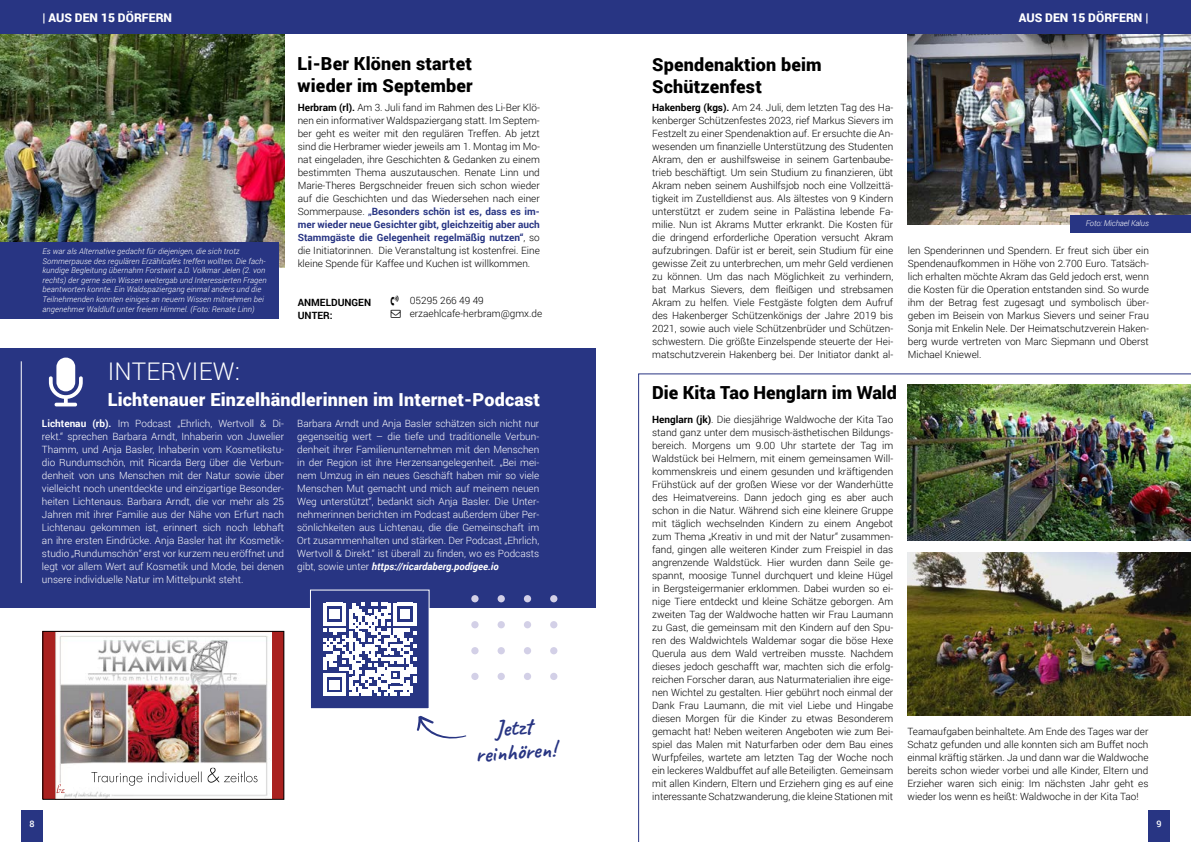
<style>
.page{position:relative;width:1191px;height:842px;background:#fff}
.page>*{position:absolute;margin:0;border:0;box-sizing:border-box;transform-origin:0 0}
.t1{font:300 24.3px "Roboto";letter-spacing:.01em;color:#fff}
.t2{font:700 22.8px/24.6px "Caveat";color:#283583;text-align:center}
.t3{font:900 18px/21.6px "Roboto";letter-spacing:.01em;color:#000}
.t4{font:900 18px "Roboto";letter-spacing:.01em;color:#fff}
.t5{font:900 12px "Roboto";color:#fff}
.t6{font:300 10px/13px "Roboto";color:#000;text-align:justify}
.t7{font:300 10px/13px "Roboto";color:#fff;text-align:justify}
.t8{font:700 10px/13px "Roboto";color:#000}
.t9{font:500 9px "Roboto";color:#fff}
.t10{font:italic 300 8px/9.6px "Roboto";letter-spacing:.01em;color:#fff}
.t11{font:italic 300 8px "Roboto";letter-spacing:-.01em;color:#fff}
.s1{font-weight:700}
.s2{font-weight:700;color:#283583}
.s3{font-weight:700;font-style:italic}
</style>
<div class="page">
<svg style="left:638px;top:373px;width:553px;height:469px"></svg>
<img style="left:907px;top:34px;width:284px;height:191px">
<div style="left:0;top:348px;width:595px;height:260px;background:#283583"></div>
<img style="left:0;top:34px;width:284px;height:233px">
<div style="left:0;top:0;width:1191px;height:34px;background:#283583"></div>
<div style="left:0;top:243px;width:279px;height:76px;background:#283583"></div>
<svg style="left:416px;top:716px;width:50px;height:23px"></svg>
<div style="left:1071px;top:215px;width:120px;height:17px;background:#283583"></div>
<img style="left:908px;top:384px;width:283px;height:156px">
<img style="left:908px;top:553px;width:283px;height:163px">
<div style="left:43px;top:631px;width:241px;height:168px;background:#a9211f"></div>
<img style="left:55px;top:633px;width:217px;height:164px">
<svg style="left:194px;top:706px;width:3px;height:10px"></svg>
<img style="left:157px;top:771px;width:88px;height:11px">
<img style="left:207px;top:767px;width:13px;height:16px">
<svg style="left:56px;top:784px;width:9px;height:9px"></svg>
<hr style="left:21px;top:361px;width:1px;height:222px;background:#fff">
<div style="left:310px;top:590px;width:119px;height:119px;background:#283583"></div>
<svg style="left:323px;top:603px;width:93px;height:93px"></svg>
<div style="left:310px;top:590px;width:119px;height:119px;border:1px solid #fff"></div>
<svg style="left:471px;top:595px;width:86px;height:59px"></svg>
<svg style="left:471px;top:673px;width:86px;height:7px"></svg>
<div style="left:21px;top:810px;width:22px;height:32px;background:#283583"></div>
<div style="left:1148px;top:810px;width:21px;height:32px;background:#283583"></div>
<p class="t5" style="left:43px;top:10px;width:131px">| AUS DEN 15 DÖRFERN</p>
<p class="t5" style="left:1019px;top:10px;width:131px">AUS DEN 15 DÖRFERN |</p>
<p class="t10" style="left:43px;top:246px;width:226px">Es war als Alternative gedacht für diejenigen, die sich trotz Sommerpause des regulären Erzählcafés treffen wollten. Die fach&shy;kundige Begleitung übernahm Forstwirt a.D. Volkmar Jelen (2. von rechts) der gerne sein Wissen weitergab und Interessierten Fragen beantworten konnte. Ein Waldspaziergang einmal anders und die Teilnehmenden konnten einiges an neuem Wissen mitnehmen bei angenehmer Waldluft unter freiem Himmel. (Foto: Renate Linn)</p>
<h3 class="t3" style="left:298px;top:52px;width:177px">Li-Ber Klönen startet wieder im September</h3>
<p class="t6" style="left:298px;top:101px;width:244px"><span class="s1">Herbram (rl).</span> Am 3. Juli fand im Rahmen des Li-Ber Klö&shy;nen ein informativer Waldspaziergang statt. Im Septem&shy;ber geht es weiter mit den regulären Treffen. Ab jetzt sind die Herbramer wieder jeweils am 1. Montag im Mo&shy;nat eingeladen, ihre Geschichten &amp; Gedanken zu einem bestimmten Thema auszutauschen. Renate Linn und Marie-Theres Bergschneider freuen sich schon wieder auf die Geschichten und das Wiedersehen nach einer Sommerpause. <span class="s2">„Besonders schön ist es, dass es im&shy;mer wieder neue Gesichter gibt, gleichzeitig aber auch Stammgäste die Gelegenheit regelmäßig nutzen“</span>, so die Initiatorinnen. Die Veranstaltung ist kostenfrei. Eine kleine Spende für Kaffee und Kuchen ist willkommen.</p>
<p class="t8" style="left:298px;top:296px;width:75px">ANMELDUNGEN<br>UNTER:</p>
<p class="t6" style="left:410px;top:294px;width:134px">05295 266 49 49 erzaehlcafe-herbram@gmx.de</p>
<h1 class="t1" style="left:108px;top:355px;width:134px">INTERVIEW:</h1>
<p class="t7" style="left:42px;top:417px;width:244px"><span class="s1">Lichtenau (rb).</span> Im Podcast „Ehrlich, Wertvoll &amp; Di&shy;rekt.“ sprechen Barbara Arndt, Inhaberin von Juwelier Thamm, und Anja Basler, Inhaberin vom Kosmetikstu&shy;dio Rundumschön, mit Ricarda Berg über die Verbun&shy;denheit von uns Menschen mit der Natur sowie über vielleicht noch unentdeckte und einzigartige Besonder&shy;heiten Lichtenaus. Barbara Arndt, die vor mehr als 25<br>Jahren mit ihrer Familie aus der Nähe von Erfurt nach Lichtenau gekommen ist, erinnert sich noch lebhaft an ihre ersten Eindrücke. Anja Basler hat ihr Kosmetik&shy;studio „Rundumschön“ erst vor kurzem neu eröffnet und legt vor allem Wert auf Kosmetik und Mode, bei denen unsere individuelle Natur im Mittelpunkt steht.</p>
<p class="t7" style="left:297px;top:417px;width:244px">Barbara Arndt und Anja Basler schätzen sich nicht nur gegenseitig wert – die tiefe und traditionelle Verbun&shy;denheit ihrer Familienunternehmen mit den Menschen in der Region ist ihre Herzensangelegenheit. „Bei mei&shy;nem Umzug in ein neues Geschäft haben mir so viele Menschen Mut gemacht und mich auf meinem neuen Weg unterstützt“, bedankt sich Anja Basler. Die Unter&shy;nehmerinnen berichten im Podcast außerdem über Per&shy;sönlichkeiten aus Lichtenau, die die Gemeinschaft im Ort zusammenhalten und stärken. Der Podcast „Ehrlich, Wertvoll &amp; Direkt.“ ist überall zu finden, wo es Podcasts gibt, sowie unter <span class="s3">https://ricardaberg.podigee.io</span></p>
<h3 class="t4" style="left:108px;top:387px;width:434px">Lichtenauer Einzelhändlerinnen im Internet-Podcast</h3>
<h2 class="t2" style="left:473px;top:718px;width:82px;rotate:-4deg">Jetzt reinhören!</h2>
<h3 class="t3" style="left:652px;top:54px;width:171px">Spendenaktion beim<br>Schützenfest</h3>
<p class="t6" style="left:652px;top:101px;width:242px"><span class="s1">Hakenberg (kgs).</span> Am 24. Juli, dem letzten Tag des Ha&shy;kenberger Schützenfestes 2023, rief Markus Sievers im Festzelt zu einer Spendenaktion auf. Er ersuchte die An&shy;wesenden um finanzielle Unterstützung des Studenten Akram, den er aushilfsweise in seinem Gartenbaube&shy;trieb beschäftigt. Um sein Studium zu finanzieren, übt Akram neben seinem Aushilfsjob noch eine Vollzeittä&shy;tigkeit im Zustelldienst aus. Als ältestes von 9 Kindern unterstützt er zudem seine in Palästina lebende Fa&shy;milie. Nun ist Akrams Mutter erkrankt. Die Kosten für die dringend erforderliche Operation versucht Akram aufzubringen. Dafür ist er bereit, sein Studium für eine gewisse Zeit zu unterbrechen, um mehr Geld verdienen zu können. Um das nach Möglichkeit zu verhindern, bat Markus Sievers, dem fleißigen und strebsamen Akram zu helfen. Viele Festgäste folgten dem Aufruf des Hakenberger Schützenkönigs der Jahre 2019 bis 2021, sowie auch viele Schützenbrüder und Schützen&shy;schwestern. Die größte Einzelspende steuerte der Hei&shy;matschutzverein Hakenberg bei. Der Initiator dankt al-</p>
<h3 class="t3" style="left:652px;top:381px;width:246px">Die Kita Tao Henglarn im Wald</h3>
<p class="t6" style="left:652px;top:413px;width:242px"><span class="s1">Henglarn (jk)</span>. Die diesjährige Waldwoche der Kita Tao stand ganz unter dem musisch-ästhetischen Bildungs&shy;bereich. Morgens um 9.00 Uhr startete der Tag im Waldstück bei Helmern, mit einem gemeinsamen Will&shy;kommenskreis und einem gesunden und kräftigenden Frühstück auf der großen Wiese vor der Wanderhütte des Heimatvereins. Dann jedoch ging es aber auch schon in die Natur. Während sich eine kleinere Gruppe mit täglich wechselnden Kindern zu einem Angebot zum Thema „Kreativ in und mit der Natur“ zusammen&shy;fand, gingen alle weiteren Kinder zum Freispiel in das angrenzende Waldstück. Hier wurden dann Seile ge&shy;spannt, moosige Tunnel durchquert und kleine Hügel in Bergsteigermanier erklommen. Dabei wurden so ei&shy;nige Tiere entdeckt und kleine Schätze geborgen. Am zweiten Tag der Waldwoche hatten wir Frau Laumann zu Gast, die gemeinsam mit den Kindern auf den Spu&shy;ren des Waldwichtels Waldemar sogar die böse Hexe Querula aus dem Wald vertreiben musste. Nachdem dieses jedoch geschafft war, machten sich die erfolg&shy;reichen Forscher daran, aus Naturmaterialien ihre eige&shy;nen Wichtel zu gestalten. Hier gebührt noch einmal der Dank Frau Laumann, die mit viel Liebe und Hingabe diesen Morgen für die Kinder zu etwas Besonderem gemacht hat! Neben weiteren Angeboten wie zum Bei&shy;spiel das Malen mit Naturfarben oder dem Bau eines Wurfpfeiles, wartete am letzten Tag der Woche noch ein leckeres Waldbuffet auf alle Beteiligten. Gemeinsam mit allen Kindern, Eltern und Erziehern ging es auf eine interessante Schatzwanderung, die kleine Stationen mit</p>
<p class="t11" style="left:1085px;top:218px;width:65px">Foto: Michael Kalus</p>
<p class="t6" style="left:908px;top:244px;width:242px">len Spenderinnen und Spendern. Er freut sich über ein Spendenaufkommen in Höhe von 2.700 Euro. Tatsäch&shy;lich erhalten möchte Akram das Geld jedoch erst, wenn die Kosten für die Operation entstanden sind. So wurde ihm der Betrag fest zugesagt und symbolisch über&shy;geben im Beisein von Markus Sievers und seiner Frau Sonja mit Enkelin Nele. Der Heimatschutzverein Haken&shy;berg wurde vertreten von Marc Siepmann und Oberst Michael Kniewel.</p>
<p class="t6" style="left:907px;top:724px;width:242px">Teamaufgaben beinhaltete. Am Ende des Tages war der Schatz gefunden und alle konnten sich am Buffet noch einmal kräftig stärken. Ja und dann war die Waldwoche bereits schon wieder vorbei und alle Kinder, Eltern und Erzieher waren sich einig: Im nächsten Jahr geht es wieder los wenn es heißt: Waldwoche in der Kita Tao!</p>
<p class="t9" style="left:29px;top:817px;width:7px">8</p>
<p class="t9" style="left:1156px;top:817px;width:7px">9</p>
</div>
